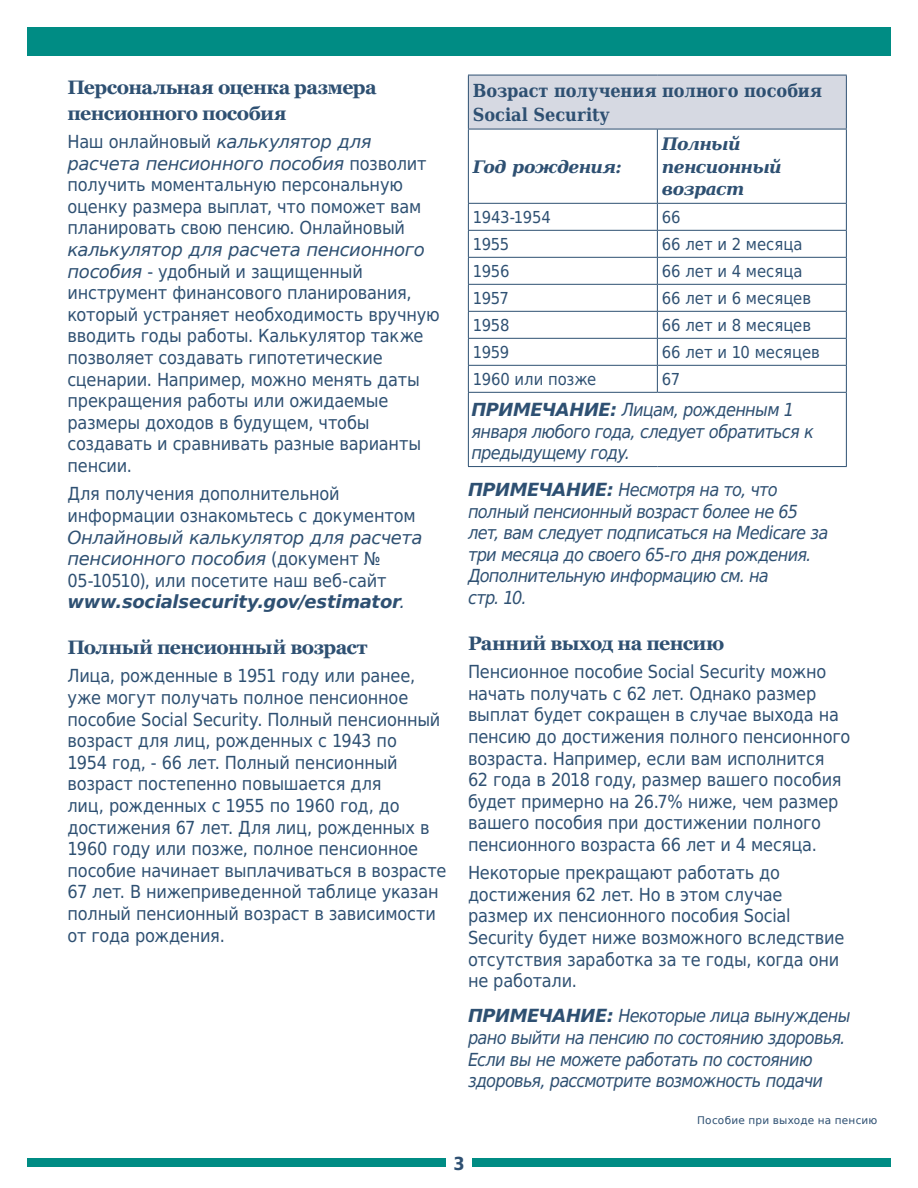
<style>
.page{position:relative;width:918px;height:1188px;background:#fff}
.page>*{position:absolute;margin:0;border:0;box-sizing:border-box;transform-origin:0 0}
.t1{font:700 19.5px/25.5px "Georgia";letter-spacing:-.03em;color:#2e5072}
.t2{font:18px/21.6px "DejaVu Sans Condensed";letter-spacing:-.01em;color:#2e5072}
.t3{font:italic 18px/21.6px "DejaVu Sans Condensed";letter-spacing:-.04em;color:#2e5072}
.t4{font:700 18px/24px "DejaVu Serif Condensed";letter-spacing:-.005em;color:#2e5072}
.t5{font:700 18px "DejaVu Sans Condensed";color:#2e5072}
.t6{font:italic 700 17.25px/22.5px "DejaVu Serif";letter-spacing:-.04em;color:#2e5072}
.t7{font:16.5px "DejaVu Sans Condensed";color:#2e5072}
.t8{font:16.5px "DejaVu Sans Condensed";letter-spacing:-.02em;color:#2e5072}
.t9{font:10.5px "DejaVu Sans";letter-spacing:.02em;color:#2e5072}
.s1{font-family:"DejaVu Sans";font-style:italic}
.s2{font-family:"DejaVu Sans";font-weight:700;font-style:italic}
.s3{font-family:"DejaVu Sans";font-weight:700}
</style>
<div class="page">
<div style="left:27px;top:1159px;width:419px;height:8px;background:#008c84"></div>
<div style="left:472px;top:1159px;width:419px;height:8px;background:#008c84"></div>
<div style="left:27px;top:27px;width:864px;height:28px;background:#008c84"></div>
<div style="left:468px;top:75px;width:378px;height:54px;background:#d6d9e2"></div>
<hr style="left:468px;top:75px;width:189px;height:1px;background:#2e5072">
<hr style="left:468px;top:75px;width:1px;height:54px;background:#2e5072">
<hr style="left:657px;top:75px;width:190px;height:1px;background:#2e5072">
<hr style="left:846px;top:75px;width:1px;height:54px;background:#2e5072">
<hr style="left:468px;top:129px;width:189px;height:1px;background:#2e5072">
<hr style="left:468px;top:129px;width:1px;height:74px;background:#2e5072">
<hr style="left:657px;top:129px;width:190px;height:1px;background:#2e5072">
<hr style="left:657px;top:129px;width:1px;height:74px;background:#2e5072">
<hr style="left:846px;top:129px;width:1px;height:74px;background:#2e5072">
<hr style="left:468px;top:203px;width:189px;height:1px;background:#2e5072">
<hr style="left:657px;top:203px;width:190px;height:1px;background:#2e5072">
<hr style="left:468px;top:230px;width:189px;height:1px;background:#2e5072">
<hr style="left:657px;top:230px;width:190px;height:1px;background:#2e5072">
<hr style="left:468px;top:257px;width:189px;height:1px;background:#2e5072">
<hr style="left:657px;top:257px;width:190px;height:1px;background:#2e5072">
<hr style="left:468px;top:284px;width:189px;height:1px;background:#2e5072">
<hr style="left:657px;top:284px;width:190px;height:1px;background:#2e5072">
<hr style="left:468px;top:311px;width:189px;height:1px;background:#2e5072">
<hr style="left:657px;top:311px;width:190px;height:1px;background:#2e5072">
<hr style="left:468px;top:338px;width:189px;height:1px;background:#2e5072">
<hr style="left:657px;top:338px;width:190px;height:1px;background:#2e5072">
<hr style="left:468px;top:365px;width:189px;height:1px;background:#2e5072">
<svg style="left:468px;top:204px;width:1px;height:188px"></svg>
<hr style="left:657px;top:365px;width:190px;height:1px;background:#2e5072">
<svg style="left:657px;top:204px;width:1px;height:188px"></svg>
<svg style="left:846px;top:204px;width:1px;height:188px"></svg>
<hr style="left:468px;top:392px;width:189px;height:1px;background:#2e5072">
<hr style="left:468px;top:393px;width:1px;height:73px;background:#2e5072">
<hr style="left:657px;top:392px;width:190px;height:1px;background:#2e5072">
<hr style="left:846px;top:393px;width:1px;height:73px;background:#2e5072">
<hr style="left:468px;top:466px;width:189px;height:1px;background:#2e5072">
<hr style="left:657px;top:466px;width:190px;height:1px;background:#2e5072">
<h2 class="t1" style="left:68px;top:75px;width:311px">Персональная оценка размера пенсионного пособия</h2>
<p class="t2" style="left:68px;top:130px;width:374px">Наш онлайновый <span class="s1">калькулятор для расчета пенсионного пособия</span> позволит получить моментальную персональную оценку размера выплат, что поможет вам планировать свою пенсию. Онлайновый <span class="s1">калькулятор для расчета пенсионного пособия</span> - удобный и защищенный инструмент финансового планирования, который устраняет необходимость вручную вводить годы работы. Калькулятор также позволяет создавать гипотетические сценарии. Например, можно менять даты прекращения работы или ожидаемые размеры доходов в будущем, чтобы создавать и сравнивать разные варианты пенсии.</p>
<p class="t2" style="left:67px;top:483px;width:356px">Для получения дополнительной информации ознакомьтесь с документом <span class="s1">Онлайновый калькулятор для расчета пенсионного пособия</span> (документ № 05-10510), или посетите наш веб-сайт <span class="s2">www.socialsecurity.gov/estimator</span><span class="s1">.</span></p>
<h2 class="t1" style="left:68px;top:635px;width:302px">Полный пенсионный возраст</h2>
<p class="t2" style="left:68px;top:665px;width:381px">Лица, рожденные в 1951 году или ранее, уже могут получать полное пенсионное пособие Social Security. Полный пенсионный возраст для лиц, рожденных с 1943 по<br>1954 год, - 66 лет. Полный пенсионный возраст постепенно повышается для<br>лиц, рожденных с 1955 по 1960 год, до достижения 67 лет. Для лиц, рожденных в 1960 году или позже, полное пенсионное пособие начинает выплачиваться в возрасте 67 лет. В нижеприведенной таблице указан полный пенсионный возраст в зависимости от года рождения.</p>
<p class="t4" style="left:473px;top:78px;width:351px">Возраст получения полного пособия<br>Social Security</p>
<p class="t6" style="left:473px;top:155px;width:150px">Год рождения:</p>
<p class="t6" style="left:662px;top:132px;width:121px">Полный пенсионный возраст</p>
<p class="t8" style="left:473px;top:204px;width:79px">1943-1954</p>
<p class="t7" style="left:662px;top:204px;width:20px">66</p>
<p class="t7" style="left:473px;top:231px;width:38px">1955</p>
<p class="t7" style="left:662px;top:231px;width:142px">66 лет и 2 месяца</p>
<p class="t7" style="left:473px;top:258px;width:38px">1956</p>
<p class="t7" style="left:662px;top:258px;width:142px">66 лет и 4 месяца</p>
<p class="t7" style="left:473px;top:285px;width:38px">1957</p>
<p class="t7" style="left:662px;top:285px;width:151px">66 лет и 6 месяцев</p>
<p class="t7" style="left:473px;top:312px;width:38px">1958</p>
<p class="t7" style="left:662px;top:312px;width:151px">66 лет и 8 месяцев</p>
<p class="t7" style="left:473px;top:339px;width:38px">1959</p>
<p class="t7" style="left:662px;top:339px;width:160px">66 лет и 10 месяцев</p>
<p class="t7" style="left:473px;top:366px;width:125px">1960 или позже</p>
<p class="t7" style="left:662px;top:366px;width:20px">67</p>
<p class="t3" style="left:471px;top:399px;width:344px"><span class="s3">ПРИМЕЧАНИЕ:</span> Лицам, рожденным 1 января любого года, следует обратиться к предыдущему году.</p>
<p class="t3" style="left:468px;top:479px;width:362px"><span class="s3">ПРИМЕЧАНИЕ:</span> Несмотря на то, что полный пенсионный возраст более не 65 лет, вам следует подписаться на Medicare за три месяца до своего 65-го дня рождения.<br>Дополнительную информацию см. на<br>стр. 10.</p>
<h2 class="t1" style="left:468px;top:630px;width:258px">Ранний выход на пенсию</h2>
<p class="t2" style="left:468px;top:661px;width:384px">Пенсионное пособие Social Security можно начать получать с 62 лет. Однако размер выплат будет сокращен в случае выхода на пенсию до достижения полного пенсионного возраста. Например, если вам исполнится<br>62 года в 2018 году, размер вашего пособия будет примерно на 26.7% ниже, чем размер вашего пособия при достижении полного пенсионного возраста 66 лет и 4 месяца.</p>
<p class="t2" style="left:468px;top:862px;width:378px">Некоторые прекращают работать до достижения 62 лет. Но в этом случае размер их пенсионного пособия Social Security будет ниже возможного вследствие отсутствия заработка за те годы, когда они не работали.</p>
<p class="t3" style="left:468px;top:1005px;width:384px"><span class="s3">ПРИМЕЧАНИЕ:</span> Некоторые лица вынуждены рано выйти на пенсию по состоянию здоровья.<br>Если вы не можете работать по состоянию здоровья, рассмотрите возможность подачи</p>
<p class="t9" style="left:697px;top:1112px;width:182px">Пособие при выходе на пенсию</p>
<p class="t5" style="left:453px;top:1148px;width:13px">3</p>
</div>
